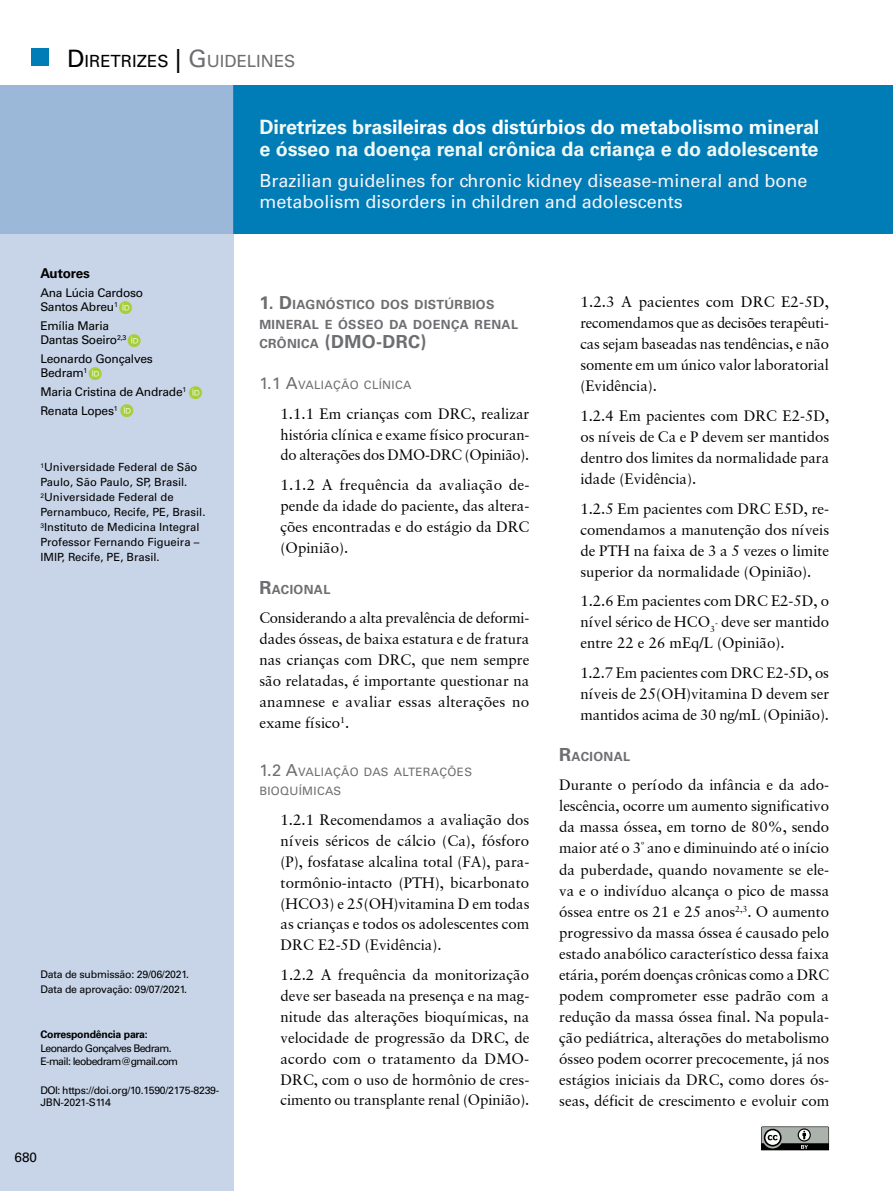
<style>
.page{position:relative;width:893px;height:1191px;background:#fff}
.page>*{position:absolute;margin:0;border:0;box-sizing:border-box;transform-origin:0 0}
.t1{font:700 19.8px/22.5px "Univers";letter-spacing:-.005em;color:#f0f8f3}
.t2{font:18px/21.6px "Univers";color:#f6f4f9}
.t3{font:700 18px "Univers";color:#6d6e71}
.t4{font:16.8px "Univers";color:#000}
.t5{font:15px/21px "Garamond Retrospective S Si";color:#000;text-align:justify}
.t6{font:700 13.5px "Univers";letter-spacing:-.01em;color:#000}
.t7{font:13.5px "Univers";color:#000}
.t8{font:700 12.6px/19.6px "Univers";letter-spacing:.03em;color:#6d6e71}
.t9{font:12px/14.4px "Univers";letter-spacing:-.02em;color:#000}
.t10{font:11.55px/19.6px "Univers";letter-spacing:.03em;color:#6d6e71}
.t11{font:11.25px/15px "Univers";color:#000}
.t12{font:10.5px/12.6px "Univers";letter-spacing:-.025em;color:#000}
.t13{font:10.5px/13.5px "Univers";letter-spacing:-.06em;color:#000}
.t14{font:700 10.5px "Univers";letter-spacing:-.02em;color:#000}
.s1{font-size:24px}
.s2{font-size:24px;color:#6d6e71}
.s3{color:#6d6e71}
.s4{color:#fff}
.s5{font-size:18px}
.s6{font-size:12.6px}
.s7{font-size:16.5px}
.s8{font-size:8.7px}
</style>
<div class="page">
<div style="left:0;top:234px;width:234px;height:957px;background:#c8d5e8"></div>
<div style="left:234px;top:85px;width:659px;height:149px;background:#007cb7"></div>
<div style="left:0;top:85px;width:234px;height:149px;background:#9cb8d8"></div>
<div style="left:32px;top:49px;width:17px;height:17px;background:#007cb7"></div>
<svg style="left:761px;top:1126px;width:69px;height:25px;background:#7b7e7b"></svg>
<svg style="left:120px;top:302px;width:10px;height:9px"></svg>
<svg style="left:130px;top:335px;width:9px;height:10px"></svg>
<svg style="left:90px;top:369px;width:10px;height:9px"></svg>
<svg style="left:190px;top:387px;width:10px;height:10px"></svg>
<svg style="left:122px;top:406px;width:9px;height:9px"></svg>
<p class="t4" style="left:67px;top:51px;width:230px"><span class="s1">D</span>IRETRIZES <span class="s1">|</span> <span class="s2">G</span><span class="s3">UIDELINES</span></p>
<p class="t6" style="left:40px;top:265px;width:51px">Autores</p>
<p class="t9" style="left:40px;top:285px;width:104px">Ana Lúcia Cardoso<br>Santos Abreu<sup>1</sup></p>
<p class="t9" style="left:40px;top:318px;width:88px">Emília Maria<br>Dantas Soeiro<sup>2,3</sup></p>
<p class="t9" style="left:40px;top:351px;width:114px">Leonardo Gonçalves<br>Bedram<sup>1</sup></p>
<p class="t9" style="left:40px;top:382px;width:147px;line-height:18.6px">Maria Cristina de Andrade<sup>1<br></sup>Renata Lopes<sup>1</sup></p>
<p class="t11" style="left:40px;top:460px;width:167px"><sup>1</sup>Universidade Federal de São<br>Paulo, São Paulo, SP, Brasil.<br><sup>2</sup>Universidade Federal de<br>Pernambuco, Recife, PE, Brasil.<br><sup>3</sup>Instituto de Medicina Integral<br>Professor Fernando Figueira –<br>IMIP, Recife, PE, Brasil.</p>
<p class="t12" style="left:40px;top:966px;width:150px;line-height:15.6px">Data de submissão: 29/06/2021.<br>Data de aprovação: 09/07/2021.</p>
<p class="t14" style="left:40px;top:1028px;width:109px">Correspondência para:</p>
<p class="t13" style="left:40px;top:1041px;width:139px">Leonardo Gonçalves Bedram.<br>E-mail: leobedram@gmail.com</p>
<p class="t12" style="left:40px;top:1083px;width:180px">DOI: https://doi.org/10.1590/2175-8239-<br>JBN-2021-S114</p>
<p class="t7" style="left:15px;top:1149px;width:24px">680</p>
<h1 class="t1" style="left:259px;top:116px;width:562px">Diretrizes bra<span class="s4">sileiras dos distúrbios do metabolismo mine</span>ral e ósseo na doença renal crônica da criança e do adolescente</h1>
<p class="t2" style="left:259px;top:169px;width:550px">Brazilian guidelines for chronic kidney disease-mineral and bone metabolism disorders in children and adolescents</p>
<p class="t8" style="left:259px;top:295px;width:260px"><span class="s5">1. D</span>IAGNÓSTICO DOS DISTÚRBIOS<br>MINERAL E ÓSSEO DA DOENÇA RENAL</p>
<p class="t3" style="left:259px;top:331px;width:168px"><span class="s6">CRÔNICA</span> (DMO-DRC)</p>
<p class="t10" style="left:259px;top:375px;width:153px"><span class="s7">1.1 A</span>VALIAÇÃO CLÍNICA</p>
<p class="t5" style="left:281px;top:403px;width:250px">1.1.1 Em crianças com DRC, realizar história clínica e exame físico procuran&shy;do alterações dos DMO-DRC (Opinião).</p>
<p class="t5" style="left:281px;top:474px;width:250px">1.1.2 A frequência da avaliação de&shy;pende da idade do paciente, das altera&shy;ções encontradas e do estágio da DRC (Opinião).</p>
<p class="t8" style="left:259px;top:579px;width:72px"><span class="s5">R</span>ACIONAL</p>
<p class="t5" style="left:259px;top:607px;width:271px">Considerando a alta prevalência de deformi&shy;dades ósseas, de baixa estatura e de fratura nas crianças com DRC, que nem sempre são relatadas, é importante questionar na anamnese e avaliar essas alterações no exame físico<sup>1</sup>.</p>
<p class="t10" style="left:259px;top:762px;width:214px"><span class="s7">1.2 A</span>VALIAÇÃO DAS ALTERAÇÕES<br>BIOQUÍMICAS</p>
<p class="t5" style="left:281px;top:809px;width:250px">1.2.1 Recomendamos a avaliação dos níveis séricos de cálcio (Ca), fósforo (P), fosfatase alcalina total (FA), para&shy;tormônio-intacto (PTH), bicarbonato (HCO3) e 25(OH)vitamina D em todas as crianças e todos os adolescentes com DRC E2-5D (Evidência).</p>
<p class="t5" style="left:281px;top:964px;width:250px">1.2.2 A frequência da monitorização deve ser baseada na presença e na mag&shy;nitude das alterações bioquímicas, na velocidade de progressão da DRC, de acordo com o tratamento da DMO-DRC, com o uso de hormônio de cres&shy;cimento ou transplante renal (Opinião).</p>
<p class="t5" style="left:580px;top:291px;width:250px">1.2.3 A pacientes com DRC E2-5D, recomendamos que as decisões terapêuti&shy;cas sejam baseadas nas tendências, e não somente em um único valor laboratorial (Evidência).</p>
<p class="t5" style="left:580px;top:405px;width:250px">1.2.4 Em pacientes com DRC E2-5D, os níveis de Ca e P devem ser mantidos dentro dos limites da normalidade para idade (Evidência).</p>
<p class="t5" style="left:580px;top:497px;width:250px">1.2.5 Em pacientes com DRC E5D, re&shy;comendamos a manutenção dos níveis de PTH na faixa de 3 a 5 vezes o limite superior da normalidade (Opinião).</p>
<p class="t5" style="left:580px;top:590px;width:250px">1.2.6 Em pacientes com DRC E2-5D, o nível sérico de HCO<sub>3</sub><span class="s8">-</span> deve ser mantido entre 22 e 26 mEq/L (Opinião).</p>
<p class="t5" style="left:580px;top:662px;width:250px">1.2.7 Em pacientes com DRC E2-5D, os níveis de 25(OH)vitamina D devem ser mantidos acima de 30 ng/mL (Opinião).</p>
<p class="t8" style="left:559px;top:746px;width:72px"><span class="s5">R</span>ACIONAL</p>
<p class="t5" style="left:559px;top:774px;width:272px">Durante o período da infância e da ado&shy;lescência, ocorre um aumento significativo da massa óssea, em torno de 80%, sendo maior até o 3<sup>º</sup> ano e diminuindo até o início da puberdade, quando novamente se ele&shy;va e o indivíduo alcança o pico de massa óssea entre os 21 e 25 anos<sup>2,3</sup>. O aumento progressivo da massa óssea é causado pelo estado anabólico característico dessa faixa etária, porém doenças crônicas como a DRC podem comprometer esse padrão com a redução da massa óssea final. Na popula&shy;ção pediátrica, alterações do metabolismo ósseo podem ocorrer precocemente, já nos estágios iniciais da DRC, como dores ós&shy;seas, déficit de crescimento e evoluir com</p>
</div>
